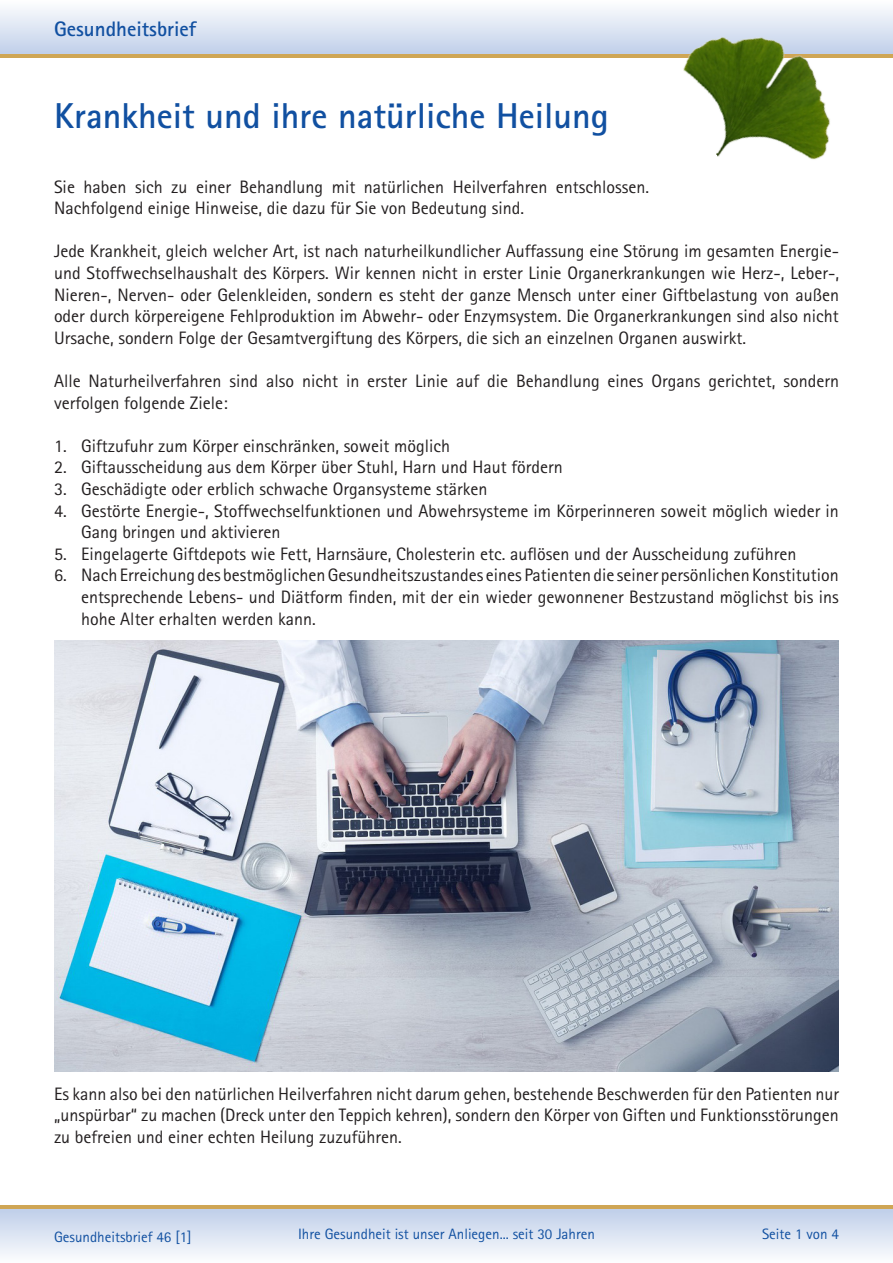
<style>
.page{position:relative;width:893px;height:1263px;background:#fff}
.page>*{position:absolute;margin:0;border:0;box-sizing:border-box;transform-origin:0 0}
.t1{font:700 36px "Rotis Sans Serif";color:#1150a1}
.t2{font:700 21px "Rotis Sans Serif";color:#1150a1}
.t3{font:18px/21.6px "Rotis Sans Serif";color:#231f20}
.t4{font:15px "Rotis Sans Serif";color:#1150a1}
</style>
<div class="page">
<div style="left:0;top:1209px;width:893px;height:54px;background:linear-gradient(to bottom,#bfcee9,#fcfcfe)"></div>
<hr style="left:0;top:1205px;width:893px;height:4px;background:#cfa655">
<div style="left:0;top:0;width:893px;height:54px;background:linear-gradient(to bottom,#fefefe,#c1d0ea)"></div>
<hr style="left:0;top:54px;width:893px;height:4px;background:#cfa655">
<img style="left:663px;top:31px;width:176px;height:129px">
<img style="left:54px;top:640px;width:785px;height:431px">
<p class="t2" style="left:54px;top:16px;width:144px">Gesundheitsbrief</p>
<p class="t1" style="left:54px;top:93px;width:556px">Krankheit und ihre natürliche Heilung</p>
<p class="t3" style="left:54px;top:175px;width:597px">Sie haben sich zu einer Behandlung mit natürlichen Heilverfahren entschlossen.<br>Nachfolgend einige Hinweise, die dazu für Sie von Bedeutung sind.</p>
<p class="t3" style="left:54px;top:240px;width:786px;text-align:justify">Jede Krankheit, gleich welcher Art, ist nach naturheilkundlicher Auffassung eine Störung im gesamten Energie&shy;und Stoffwechselhaushalt des Körpers. Wir kennen nicht in erster Linie Organerkrankungen wie Herz-, Leber-, Nieren-, Nerven- oder Gelenkleiden, sondern es steht der ganze Mensch unter einer Giftbelastung von außen oder durch körpereigene Fehlproduktion im Abwehr- oder Enzymsystem. Die Organerkrankungen sind also nicht Ursache, sondern Folge der Gesamtvergiftung des Körpers, die sich an einzelnen Organen auswirkt.</p>
<p class="t3" style="left:54px;top:370px;width:786px">Alle Naturheilverfahren sind also nicht in erster Linie auf die Behandlung eines Organs gerichtet, sondern verfolgen folgende Ziele:</p>
<p class="t3" style="left:54px;top:435px;width:398px">1. Giftzufuhr zum Körper einschränken, soweit möglich</p>
<p class="t3" style="left:54px;top:456px;width:510px">2. Giftausscheidung aus dem Körper über Stuhl, Harn und Haut fördern</p>
<p class="t3" style="left:54px;top:478px;width:435px">3. Geschädigte oder erblich schwache Organsysteme stärken</p>
<p class="t3" style="left:81px;top:499px;width:759px;text-indent:-27px">4. Gestörte Energie-, Stoffwechselfunktionen und Abwehrsysteme im Körperinneren soweit möglich wieder in<br>Gang bringen und aktivieren</p>
<p class="t3" style="left:54px;top:543px;width:744px">5. Eingelagerte Giftdepots wie Fett, Harnsäure, Cholesterin etc. auflösen und der Ausscheidung zuführen</p>
<p class="t3" style="left:81px;top:564px;width:759px;text-align:justify;text-indent:-27px">6. Nach Erreichung des bestmöglichen Gesundheitszustandes eines Patienten die seiner persönlichen Konstitution entsprechende Lebens- und Diätform finden, mit der ein wieder gewonnener Bestzustand möglichst bis ins hohe Alter erhalten werden kann.</p>
<p class="t3" style="left:54px;top:1083px;width:787px;text-align:justify">Es kann also bei den natürlichen Heilverfahren nicht darum gehen, bestehende Beschwerden für den Patienten nur „unspürbar“ zu machen (Dreck unter den Teppich kehren), sondern den Körper von Giften und Funktionsstörungen zu befreien und einer echten Heilung zuzuführen.</p>
<p class="t4" style="left:54px;top:1228px;width:139px">Gesundheitsbrief 46 [1]</p>
<p class="t4" style="left:298px;top:1225px;width:298px">Ihre Gesundheit ist unser Anliegen... seit 30 Jahren</p>
<p class="t4" style="left:762px;top:1225px;width:78px">Seite 1 von 4</p>
</div>
